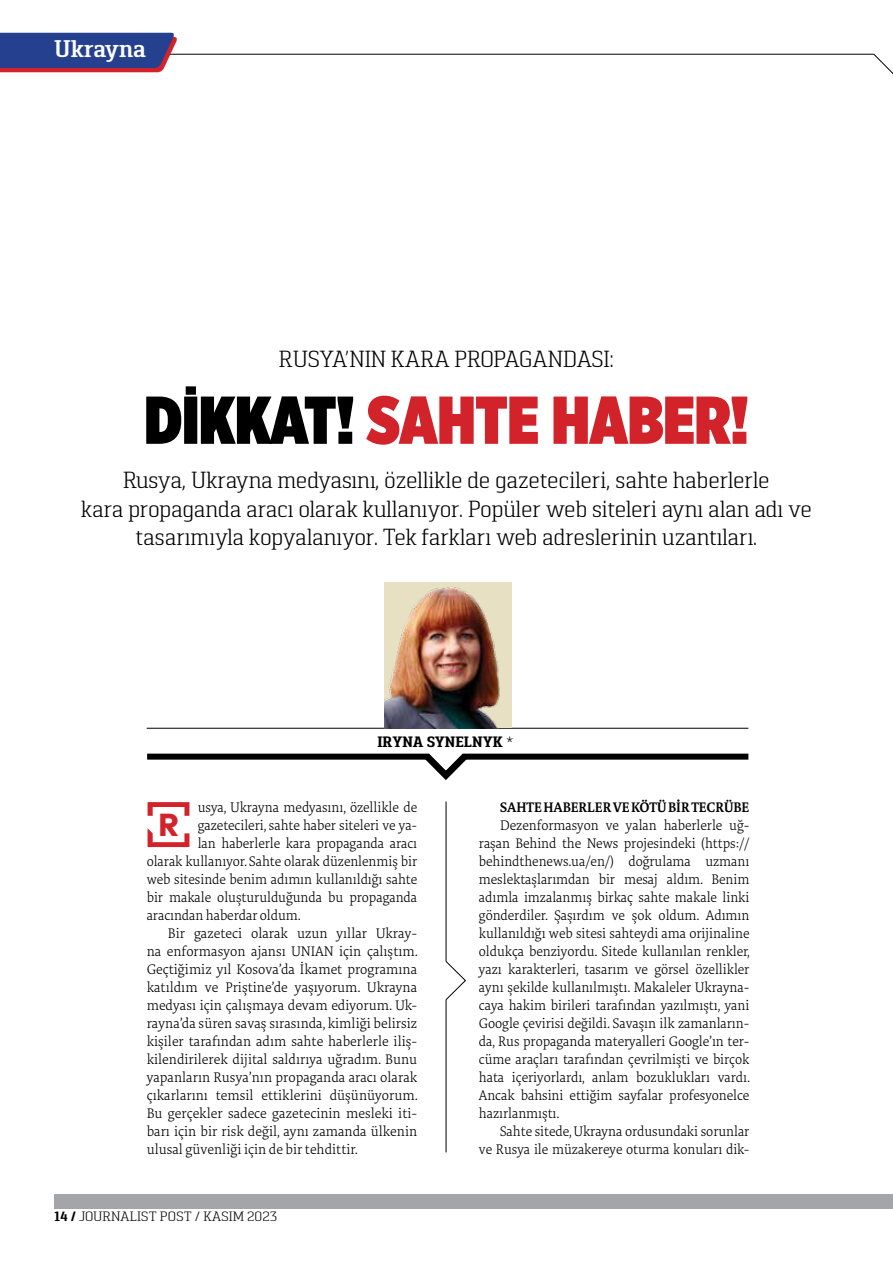
<style>
.page{position:relative;width:893px;height:1263px;background:#fff}
.page>*{position:absolute;margin:0;border:0;box-sizing:border-box;transform-origin:0 0}
.t1{font:900 67.5px "Gotham X Narrow";color:#d2232a}
.t2{font:31.5px "billcorporatenarrow super";color:#d2232a}
.t3{font:600 24px "Pancetta Serif Pro";letter-spacing:-.01em;color:#fff}
.t4{font:300 23.25px/28.5px "Pancetta Serif Pro";letter-spacing:-.02em;color:#000;text-align:center;scale:.95 1}
.t5{font:700 15px "Pancetta Serif Pro";color:#000}
.t6{font:200 14.25px/18px "Tundra Web Pro";color:#000;text-align:justify}
.t7{font:600 14.25px "Tundra Web Pro";letter-spacing:-.005em;color:#000}
.t8{font:300 13.5px "Pancetta Serif Pro";color:#000}
.s1{color:#000}
.s2{font-weight:300}
.s3{font-weight:700}
</style>
<div class="page">
<hr style="left:54px;top:54px;width:820px;height:1px;background:#000">
<svg style="left:873px;top:54px;width:20px;height:20px"></svg>
<div style="left:54px;top:1194px;width:839px;height:15px;background:#a3a5a8"></div>
<hr style="left:147px;top:728px;width:601px;height:1px;background:#000">
<div style="left:147px;top:754px;width:282px;height:6px;background:#000"></div>
<div style="left:463px;top:754px;width:285px;height:6px;background:#000"></div>
<svg style="left:417px;top:753px;width:58px;height:27px"></svg>
<hr style="left:446px;top:1000px;width:1px;height:152px;background:#000">
<hr style="left:446px;top:801px;width:1px;height:160px;background:#000">
<svg style="left:445px;top:961px;width:21px;height:39px"></svg>
<svg style="left:0;top:33px;width:178px;height:39px;background:#414487"></svg>
<img style="left:384px;top:583px;width:128px;height:145px">
<svg style="left:148px;top:802px;width:41px;height:45px"></svg>
<h3 class="t3" style="left:54px;top:36px;width:94px">Ukrayna</h3>
<h3 class="t4" style="left:279px;top:345px;width:354px">RUSYA’NIN KARA PROPAGANDASI:</h3>
<h1 class="t1" style="left:144px;top:377px;width:605px"><span class="s1">DIKKAT!</span> SAHTE HABER!</h1>
<h3 class="t4" style="left:81px;top:466px;width:771px">Rusya, Ukrayna medyasını, özellikle de gazetecileri, sahte haberlerle<br>kara propaganda aracı olarak kullanıyor. Popüler web siteleri aynı alan adı ve tasarımıyla kopyalanıyor. Tek farkları web adreslerinin uzantıları.</h3>
<p class="t5" style="left:377px;top:733px;width:138px">IRYNA SYNELNYK <span class="s2">*</span></p>
<p class="t6" style="left:198px;top:799px;width:221px">usya, Ukrayna medyasını, özellikle de</p>
<p class="t6" style="left:198px;top:817px;width:221px">gazetecileri, sahte haber siteleri ve ya-</p>
<p class="t6" style="left:198px;top:835px;width:221px">lan haberlerle kara propaganda aracı</p>
<p class="t6" style="left:147px;top:853px;width:272px">olarak kullanıyor. Sahte olarak düzenlenmiş bir</p>
<p class="t6" style="left:147px;top:871px;width:272px">web sitesinde benim adımın kullanıldığı sahte</p>
<p class="t6" style="left:147px;top:889px;width:272px">bir makale oluşturulduğunda bu propaganda</p>
<p class="t6" style="left:147px;top:907px;width:156px">aracından haberdar oldum.</p>
<p class="t6" style="left:168px;top:925px;width:251px">Bir gazeteci olarak uzun yıllar Ukray-</p>
<p class="t6" style="left:147px;top:943px;width:273px">na enformasyon ajansı UNIAN için çalıştım.</p>
<p class="t6" style="left:147px;top:961px;width:272px">Geçtiğimiz yıl Kosova’da İkamet programına</p>
<p class="t6" style="left:147px;top:979px;width:272px">katıldım ve Priştine’de yaşıyorum. Ukrayna</p>
<p class="t6" style="left:147px;top:997px;width:272px">medyası için çalışmaya devam ediyorum. Uk-</p>
<p class="t6" style="left:147px;top:1015px;width:272px">rayna’da süren savaş sırasında, kimliği belirsiz</p>
<p class="t6" style="left:147px;top:1033px;width:272px">kişiler tarafından adım sahte haberlerle iliş-</p>
<p class="t6" style="left:147px;top:1051px;width:272px">kilendirilerek dijital saldırıya uğradım. Bunu</p>
<p class="t6" style="left:147px;top:1069px;width:272px">yapanların Rusya’nın propaganda aracı olarak</p>
<p class="t6" style="left:147px;top:1087px;width:273px">çıkarlarını temsil ettiklerini düşünüyorum.</p>
<p class="t6" style="left:147px;top:1105px;width:272px">Bu gerçekler sadece gazetecinin mesleki iti-</p>
<p class="t6" style="left:147px;top:1123px;width:272px">barı için bir risk değil, aynı zamanda ülkenin</p>
<p class="t6" style="left:147px;top:1141px;width:213px">ulusal güvenliği için de bir tehdittir.</p>
<h2 class="t2" style="left:159px;top:802px;width:21px">R</h2>
<p class="t8" style="left:54px;top:1209px;width:225px"><span class="s3">14 /</span> JOURNALIST POST / KASIM 2023</p>
<p class="t7" style="left:500px;top:798px;width:251px">SAHTE HABERLER VE KÖTÜ BIR TECRÜBE</p>
<p class="t6" style="left:479px;top:817px;width:273px;text-indent:21px">Dezenformasyon ve yalan haberlerle uğ&shy;raşan Behind the News projesindeki (https:// behindthenews.ua/en/) doğrulama uzmanı meslektaşlarımdan bir mesaj aldım. Benim adımla imzalanmış birkaç sahte makale linki gönderdiler. Şaşırdım ve şok oldum. Adımın kullanıldığı web sitesi sahteydi ama orijinaline oldukça benziyordu. Sitede kullanılan renkler, yazı karakterleri, tasarım ve görsel özellikler aynı şekilde kullanılmıştı. Makaleler Ukrayna&shy;caya hakim birileri tarafından yazılmıştı, yani Google çevirisi değildi. Savaşın ilk zamanların&shy;da, Rus propaganda materyalleri Google’ın ter&shy;cüme araçları tarafından çevrilmişti ve birçok hata içeriyorlardı, anlam bozuklukları vardı.<br>Ancak bahsini ettiğim sayfalar profesyonelce hazırlanmıştı.</p>
<p class="t6" style="left:479px;top:1123px;width:272px;text-align:right">Sahte sitede, Ukrayna ordusundaki sorunlar<br>ve Rusya ile müzakereye oturma konuları dik-</p>
</div>
